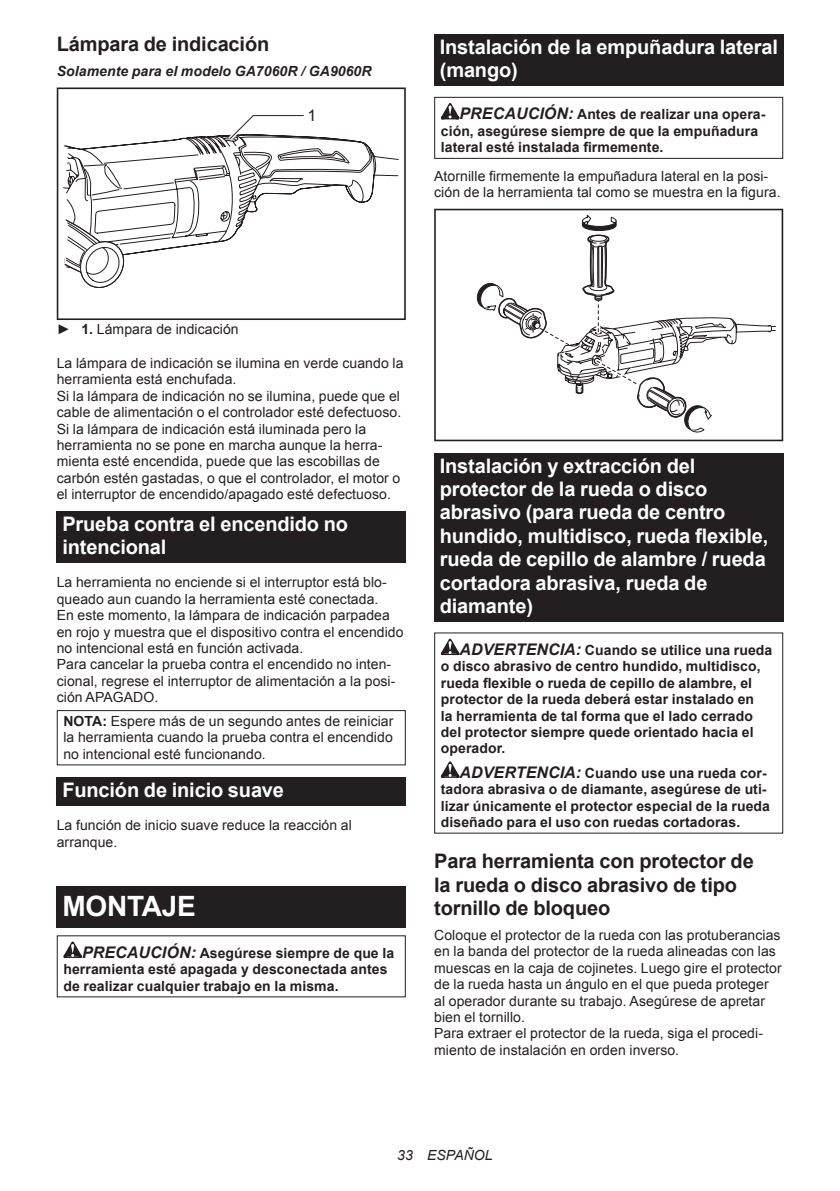
<style>
.page{position:relative;width:840px;height:1191px;background:#fff}
.page>*{position:absolute;margin:0;border:0;box-sizing:border-box;transform-origin:0 0}
.t1{font:700 28px "Arial";letter-spacing:-.01em;color:#fff}
.t2{font:700 20px/23.4px "Arial";letter-spacing:-.01em;color:#fff}
.t3{font:700 20px/23.4px "Arial";letter-spacing:-.01em;color:#231f20}
.t4{font:16px "Arial";color:#231f20}
.t5{font:14px/16.4px "Arial";letter-spacing:.005em;color:#231f20}
.t6{font:700 14px/16.4px "Arial";letter-spacing:.005em;color:#231f20}
.t7{font:italic 700 14px "Arial";letter-spacing:.005em;color:#231f20}
.t8{font:italic 14px "Arial";letter-spacing:.005em;color:#231f20}
.s1{font-style:italic;font-size:16px}
.s2{font-weight:700}
</style>
<div class="page">
<svg style="left:57px;top:87px;width:348px;height:233px"></svg>
<div style="left:57px;top:510px;width:348px;height:52px;background:#231f20"></div>
<div style="left:57px;top:710px;width:348px;height:55px;border:1px solid #231f20"></div>
<div style="left:57px;top:776px;width:348px;height:29px;background:#231f20"></div>
<div style="left:57px;top:886px;width:348px;height:41px;background:#231f20"></div>
<svg style="left:63px;top:941px;width:19px;height:17px"></svg>
<div style="left:434px;top:34px;width:348px;height:52px;background:#231f20"></div>
<svg style="left:440px;top:103px;width:19px;height:16px"></svg>
<div style="left:434px;top:97px;width:348px;height:62px;border:1px solid #231f20"></div>
<svg style="left:434px;top:209px;width:348px;height:232px"></svg>
<div style="left:434px;top:452px;width:348px;height:169px;background:#231f20"></div>
<svg style="left:440px;top:638px;width:19px;height:17px"></svg>
<svg style="left:440px;top:761px;width:19px;height:17px"></svg>
<h2 class="t3" style="left:57px;top:33px;width:214px">Lámpara de indicación</h2>
<p class="t7" style="left:57px;top:62px;width:316px">Solamente para el modelo GA7060R / GA9060R</p>
<p class="t4" style="left:307px;top:105px;width:10px">1</p>
<h2 class="t2" style="left:439px;top:36px;width:339px">Instalación de la empuñadura lateral (mango)</h2>
<p class="t6" style="left:440px;top:107px;width:326px;text-indent:19px"><span class="s1">PRECAUCIÓN:</span> Antes de realizar una opera&shy;ción, asegúrese siempre de que la empuñadura lateral esté instalada firmemente.</p>
<p class="t5" style="left:434px;top:168px;width:348px">Atornille firmemente la empuñadura lateral en la posi&shy;ción de la herramienta tal como se muestra en la figura.</p>
<p class="t5" style="left:57px;top:320px;width:183px">► <span class="s2">1.</span> Lámpara de indicación</p>
<p class="t5" style="left:57px;top:355px;width:348px">La lámpara de indicación se ilumina en verde cuando la herramienta está enchufada.<br>Si la lámpara de indicación no se ilumina, puede que el cable de alimentación o el controlador esté defectuoso.<br>Si la lámpara de indicación está iluminada pero la herramienta no se pone en marcha aunque la herra&shy;mienta esté encendida, puede que las escobillas de carbón estén gastadas, o que el controlador, el motor o el interruptor de encendido/apagado esté defectuoso.</p>
<h2 class="t2" style="left:62px;top:512px;width:287px">Prueba contra el encendido no intencional</h2>
<p class="t5" style="left:57px;top:574px;width:348px">La herramienta no enciende si el interruptor está blo&shy;queado aun cuando la herramienta esté conectada.<br>En este momento, la lámpara de indicación parpadea en rojo y muestra que el dispositivo contra el encendido no intencional está en función activada.<br>Para cancelar la prueba contra el encendido no inten&shy;cional, regrese el interruptor de alimentación a la posi&shy;ción APAGADO.</p>
<p class="t5" style="left:63px;top:713px;width:331px;text-align:justify"><span class="s2">NOTA:</span> Espere más de un segundo antes de reiniciar la herramienta cuando la prueba contra el encendido no intencional esté funcionando.</p>
<h2 class="t2" style="left:62px;top:778px;width:223px">Función de inicio suave</h2>
<p class="t5" style="left:57px;top:817px;width:296px">La función de inicio suave reduce la reacción al arranque.</p>
<h1 class="t1" style="left:62px;top:887px;width:135px">MONTAJE</h1>
<p class="t6" style="left:63px;top:945px;width:332px;text-indent:19px"><span class="s1">PRECAUCIÓN:</span> Asegúrese siempre de que la herramienta esté apagada y desconectada antes de realizar cualquier trabajo en la misma.</p>
<h2 class="t2" style="left:439px;top:454px;width:330px">Instalación y extracción del protector de la rueda o disco abrasivo (para rueda de centro hundido, multidisco, rueda flexible, rueda de cepillo de alambre / rueda cortadora abrasiva, rueda de diamante)</h2>
<p class="t6" style="left:440px;top:642px;width:333px;text-indent:19px"><span class="s1">ADVERTENCIA:</span> Cuando se utilice una rueda o disco abrasivo de centro hundido, multidisco, rueda flexible o rueda de cepillo de alambre, el protector de la rueda deberá estar instalado en<br>la herramienta de tal forma que el lado cerrado del protector siempre quede orientado hacia el operador.</p>
<p class="t6" style="left:440px;top:765px;width:330px;text-indent:19px"><span class="s1">ADVERTENCIA:</span> Cuando use una rueda cor&shy;tadora abrasiva o de diamante, asegúrese de uti&shy;lizar únicamente el protector especial de la rueda diseñado para el uso con ruedas cortadoras.</p>
<h2 class="t3" style="left:434px;top:850px;width:321px">Para herramienta con protector de la rueda o disco abrasivo de tipo tornillo de bloqueo</h2>
<p class="t5" style="left:434px;top:927px;width:349px">Coloque el protector de la rueda con las protuberancias en la banda del protector de la rueda alineadas con las muescas en la caja de cojinetes. Luego gire el protector de la rueda hasta un ángulo en el que pueda proteger al operador durante su trabajo. Asegúrese de apretar bien el tornillo.<br>Para extraer el protector de la rueda, siga el procedi&shy;miento de instalación en orden inverso.</p>
<p class="t8" style="left:397px;top:1146px;width:97px">33 ESPAÑOL</p>
</div>
